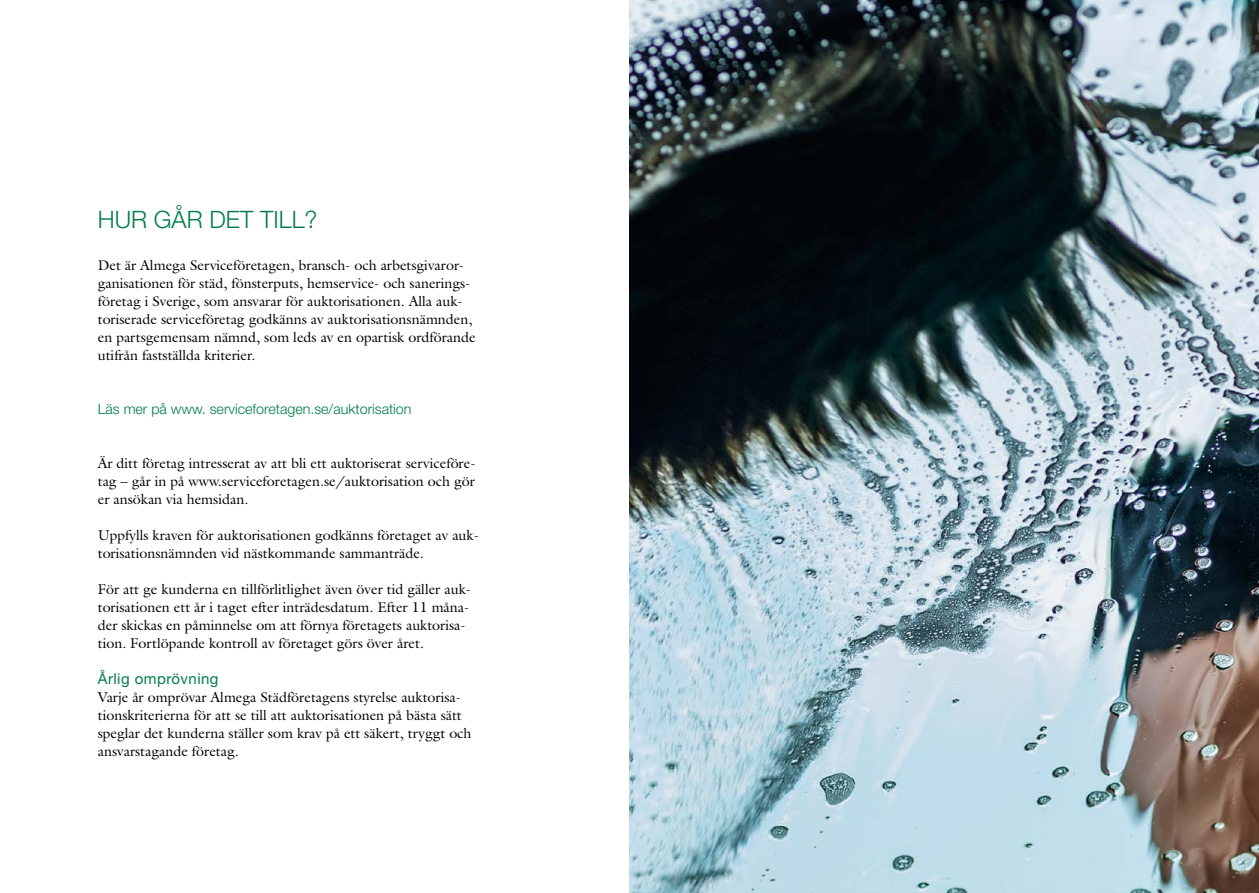
<style>
.page{position:relative;width:1259px;height:893px;background:#fff}
.page>*{position:absolute;margin:0;border:0;box-sizing:border-box;transform-origin:0 0}
.t1{font:300 24px "Helvetica Neue LT Std";color:#007d46}
.t2{font:15px "Helvetica Neue LT Std";letter-spacing:.03em;color:#007d46}
.t3{font:14.25px/18px "Galliard Std";color:#000}
.t4{font:300 14.25px "Helvetica Neue LT Std";color:#007d46}
</style>
<div class="page">
<img style="left:629px;top:0;width:630px;height:893px">
<h1 class="t1" style="left:98px;top:204px;width:221px">HUR GÅR DET TILL?</h1>
<p class="t3" style="left:98px;top:256px;width:379px">Det är Almega Serviceföretagen, bransch- och arbetsgivaror&shy;ganisationen för städ, fönsterputs, hemservice- och sanerings&shy;företag i Sverige, som ansvarar för auktorisationen. Alla auk&shy;toriserade serviceföretag godkänns av auktorisationsnämnden, en partsgemensam nämnd, som leds av en opartisk ordförande utifrån fastställda kriterier.</p>
<p class="t4" style="left:98px;top:400px;width:315px">Läs mer på www. serviceforetagen.se/auktorisation</p>
<p class="t3" style="left:98px;top:454px;width:379px;text-align:justify">Är ditt företag intresserat av att bli ett auktoriserat serviceföre&shy;tag – går in på www.serviceforetagen.se/auktorisation och gör er ansökan via hemsidan.</p>
<p class="t3" style="left:98px;top:526px;width:382px">Uppfylls kraven för auktorisationen godkänns företaget av auk&shy;torisationsnämnden vid nästkommande sammanträde.</p>
<p class="t3" style="left:98px;top:580px;width:374px">För att ge kunderna en tillförlitlighet även över tid gäller auk&shy;torisationen ett år i taget efter inträdesdatum. Efter 11 måna&shy;der skickas en påminnelse om att förnya företagets auktorisa&shy;tion. Fortlöpande kontroll av företaget görs över året.</p>
<p class="t2" style="left:98px;top:670px;width:122px">Årlig omprövning</p>
<p class="t3" style="left:98px;top:688px;width:375px">Varje år omprövar Almega Städföretagens styrelse auktorisa&shy;tionskriterierna för att se till att auktorisationen på bästa sätt speglar det kunderna ställer som krav på ett säkert, tryggt och ansvarstagande företag.</p>
</div>
